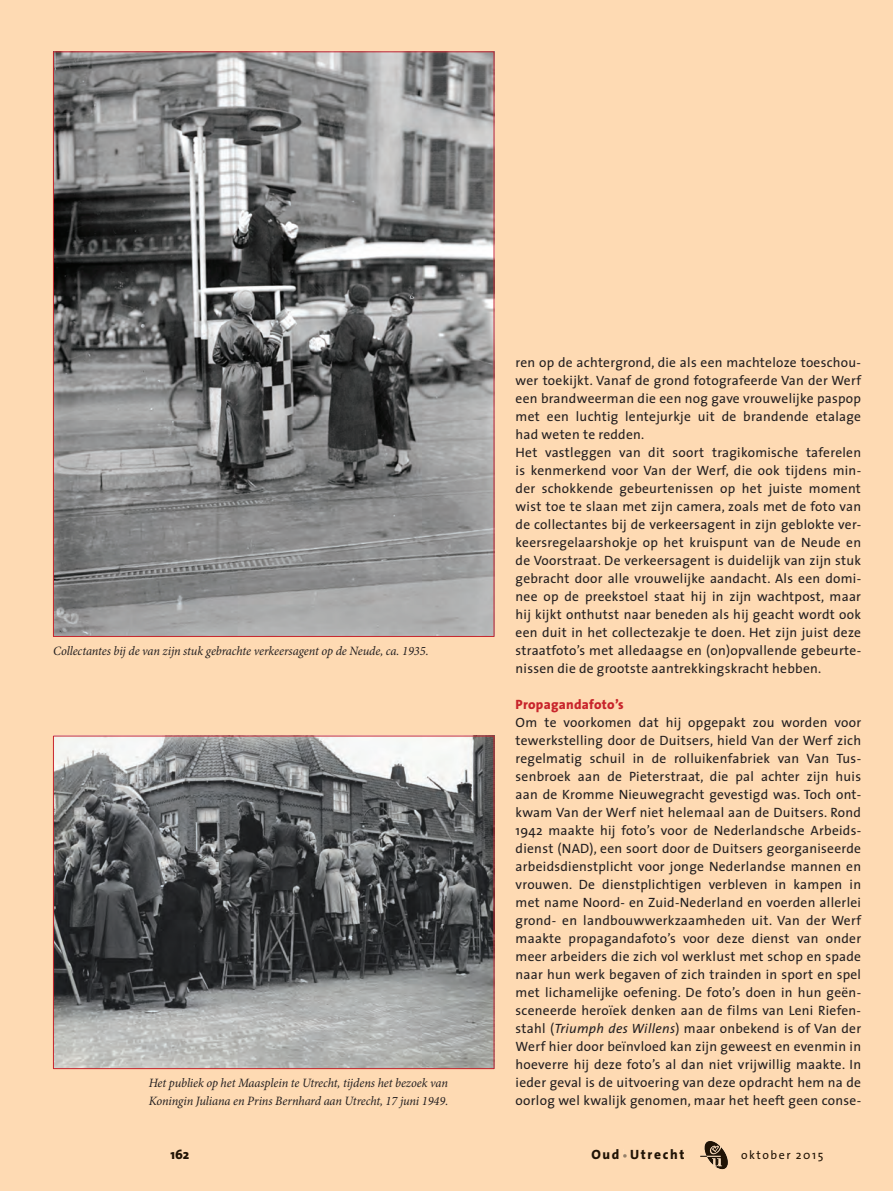
<style>
.page{position:relative;width:893px;height:1191px;background:#fedab3}
.page>*{position:absolute;margin:0;border:0;box-sizing:border-box;transform-origin:0 0}
.t1{font:13.5px/18px "The Sans";letter-spacing:.02em;color:#231f20}
.t2{font:800 13.5px "The Sans";letter-spacing:.02em;color:#c8242b}
.t3{font:800 13.5px "The Sans";letter-spacing:.125em;color:#231f20}
.t4{font:italic 12.75px/18px "Minion Pro";letter-spacing:-.01em;color:#231f20}
.t5{font:12px "The Sans";letter-spacing:.125em;color:#231f20}
.s1{font-style:italic}
.s2{font-size:10.5px;color:#939598}
</style>
<div class="page">
<div style="left:170px;top:1149px;width:19px;height:10px;background:#fedab3"></div>
<div style="left:742px;top:1150px;width:81px;height:11px;background:#fedab3"></div>
<svg style="left:700px;top:1141px;width:28px;height:28px"></svg>
<div style="left:592px;top:1149px;width:31px;height:10px;background:#fedab3"></div>
<svg style="left:623px;top:1154px;width:4px;height:3px"></svg>
<div style="left:629px;top:1149px;width:55px;height:10px;background:#fedab3"></div>
<img style="left:55px;top:54px;width:437px;height:581px">
<img style="left:55px;top:737px;width:437px;height:330px">
<div style="left:53px;top:735px;width:441px;height:334px;border:1px solid #c8242b"></div>
<p class="t4" style="left:53px;top:641px;width:377px">Collectantes bij de van zijn stuk gebrachte verkeersagent op de Neude, ca. 1935.</p>
<p class="t4" style="left:149px;top:1073px;width:301px">Het publiek op het Maasplein te Utrecht, tijdens het bezoek van<br>Koningin Juliana en Prins Bernhard aan Utrecht, 17 juni 1949.</p>
<p class="t1" style="left:516px;top:353px;width:347px">ren op de achtergrond, die als een machteloze toeschou&shy;wer toekijkt. Vanaf de grond fotografeerde Van der Werf een brandweerman die een nog gave vrouwelijke paspop met een luchtig lentejurkje uit de brandende etalage had weten te redden.<br>Het vastleggen van dit soort tragikomische taferelen is kenmerkend voor Van der Werf, die ook tijdens min&shy;der schokkende gebeurtenissen op het juiste moment wist toe te slaan met zijn camera, zoals met de foto van de collectantes bij de verkeersagent in zijn geblokte ver&shy;keersregelaarshokje op het kruispunt van de Neude en de Voorstraat. De verkeersagent is duidelijk van zijn stuk gebracht door alle vrouwelijke aandacht. Als een domi&shy;nee op de preekstoel staat hij in zijn wachtpost, maar hij kijkt onthutst naar beneden als hij geacht wordt ook een duit in het collectezakje te doen. Het zijn juist deze straatfoto’s met alledaagse en (on)opvallende gebeurte&shy;nissen die de grootste aantrekkingskracht hebben.</p>
<p class="t2" style="left:516px;top:693px;width:110px">Propagandafoto’s</p>
<p class="t1" style="left:516px;top:712px;width:347px;text-align:justify">Om te voorkomen dat hij opgepakt zou worden voor tewerkstelling door de Duitsers, hield Van der Werf zich regelmatig schuil in de rolluikenfabriek van Van Tus&shy;senbroek aan de Pieterstraat, die pal achter zijn huis aan de Kromme Nieuwegracht gevestigd was. Toch ont&shy;kwam Van der Werf niet helemaal aan de Duitsers. Rond 1942 maakte hij foto’s voor de Nederlandsche Arbeids&shy;dienst (NAD), een soort door de Duitsers georganiseerde arbeidsdienstplicht voor jonge Nederlandse mannen en vrouwen. De dienstplichtigen verbleven in kampen in met name Noord- en Zuid-Nederland en voerden allerlei grond- en landbouwwerkzaamheden uit. Van der Werf maakte propagandafoto’s voor deze dienst van onder meer arbeiders die zich vol werklust met schop en spade naar hun werk begaven of zich trainden in sport en spel met lichamelijke oefening. De foto’s doen in hun geën&shy;sceneerde heroïek denken aan de films van Leni Riefen&shy;stahl (<span class="s1">Triumph des Willens</span>) maar onbekend is of Van der Werf hier door beïnvloed kan zijn geweest en evenmin in hoeverre hij deze foto’s al dan niet vrijwillig maakte. In ieder geval is de uitvoering van deze opdracht hem na de oorlog wel kwalijk genomen, maar het heeft geen conse-</p>
<p class="t3" style="left:170px;top:1143px;width:20px">162</p>
<p class="t3" style="left:591px;top:1143px;width:95px">Oud <span class="s2">•</span> Utrecht</p>
<p class="t5" style="left:741px;top:1144px;width:84px">oktober 2015</p>
</div>
